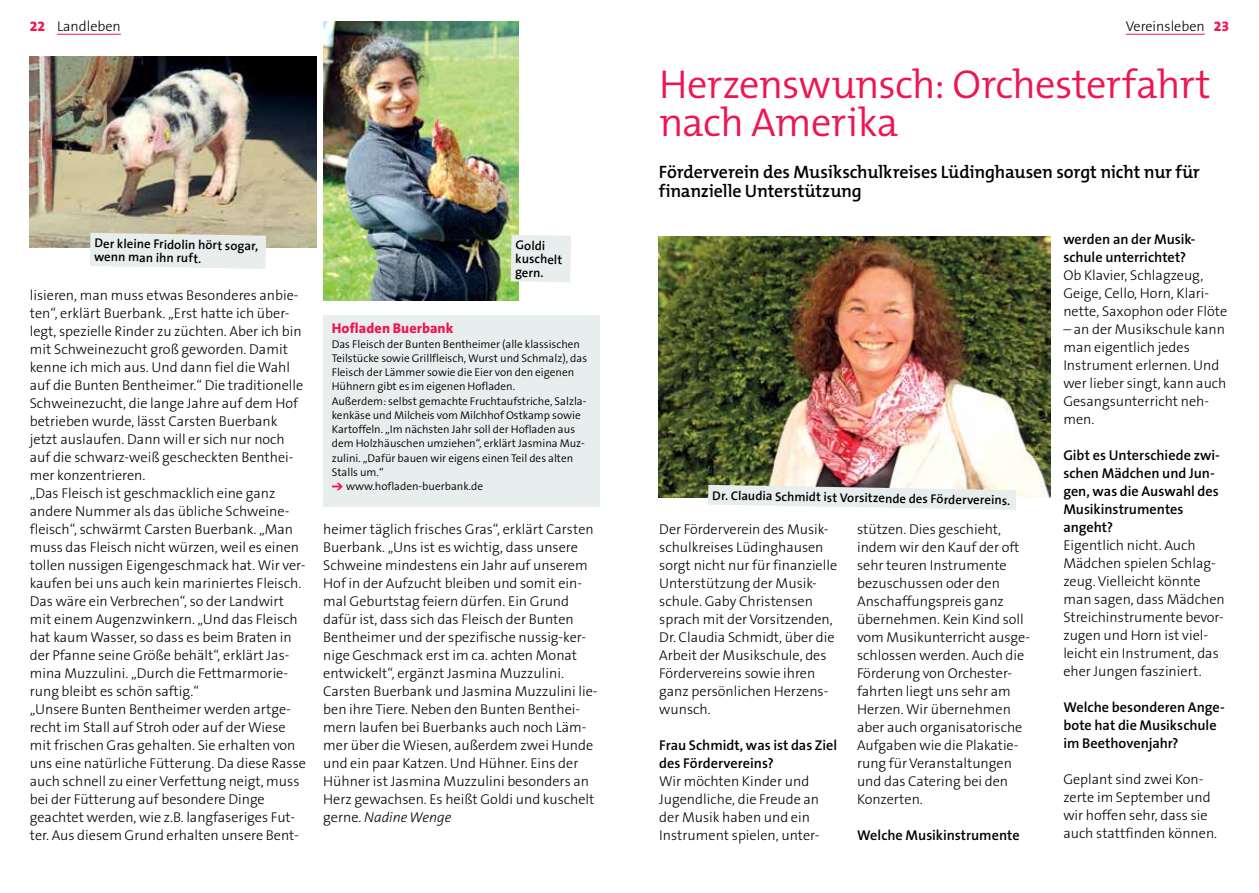
<style>
.page{position:relative;width:1259px;height:893px;background:#fff}
.page>*{position:absolute;margin:0;border:0;box-sizing:border-box;transform-origin:0 0}
.t1{font:300 40.5px/37.5px "The Mix B4";letter-spacing:-.02em;color:#ed1651}
.t2{font:600 18px/19.5px "The Mix B6";letter-spacing:-.01em;color:#000}
.t3{font:300 14.25px/18px "The Sans B3";color:#000}
.t4{font:600 14.25px/18px "The Sans B6";color:#000}
.t5{font:800 14.25px "The Sans B8";letter-spacing:.01em;color:#ed1651}
.t6{font:600 12.75px/13.5px "The Sans B6";color:#000}
.t7{font:300 11.25px/14.2px "The Sans B4";color:#000}
.s1{font-family:"The Sans B8";font-weight:800;color:#ed1651}
.s2{color:#ed1651}
.s3{font-style:italic}
</style>
<div class="page">
<hr style="left:57px;top:34px;width:64px;height:1px;background:#ed1651">
<hr style="left:1125px;top:34px;width:79px;height:1px;background:#ed1651">
<img style="left:30px;top:56px;width:287px;height:192px">
<img style="left:323px;top:21px;width:196px;height:280px">
<div style="left:323px;top:315px;width:277px;height:191px;background:#e8eded"></div>
<img style="left:659px;top:237px;width:391px;height:261px">
<svg style="left:708px;top:485px;width:308px;height:25px"></svg>
<svg style="left:90px;top:233px;width:176px;height:36px;background:#e7ebea"></svg>
<div style="left:511px;top:235px;width:60px;height:47px;background:#e8eded"></div>
<p class="t3" style="left:30px;top:18px;width:93px"><span class="s1">22</span> Landleben</p>
<p class="t3" style="left:1125px;top:18px;width:105px">Vereinsleben <span class="s1">23</span></p>
<h1 class="t1" style="left:659px;top:68px;width:553px">Herzenswunsch: Orchesterfahrt nach Amerika</h1>
<p class="t6" style="left:95px;top:237px;width:165px;rotate:1deg">Der kleine Fridolin hört sogar, wenn man ihn ruft.</p>
<p class="t6" style="left:516px;top:239px;width:48px;rotate:1deg">Goldi kuschelt gern.</p>
<p class="t3" style="left:30px;top:287px;width:278px">lisieren, man muss etwas Besonderes anbie&shy;ten“, erklärt Buerbank. „Erst hatte ich über&shy;legt, spezielle Rinder zu züchten. Aber ich bin mit Schweinezucht groß geworden. Damit kenne ich mich aus. Und dann fiel die Wahl auf die Bunten Bentheimer.“ Die traditionelle Schweinezucht, die lange Jahre auf dem Hof betrieben wurde, lässt Carsten Buerbank jetzt auslaufen. Dann will er sich nur noch auf die schwarz-weiß gescheckten Benthei&shy;mer konzentrieren.<br>„Das Fleisch ist geschmacklich eine ganz andere Nummer als das übliche Schweine&shy;fleisch“, schwärmt Carsten Buerbank. „Man muss das Fleisch nicht würzen, weil es einen tollen nussigen Eigengeschmack hat. Wir ver&shy;kaufen bei uns auch kein mariniertes Fleisch.<br>Das wäre ein Verbrechen“, so der Landwirt mit einem Augenzwinkern. „Und das Fleisch hat kaum Wasser, so dass es beim Braten in der Pfanne seine Größe behält“, erklärt Jas&shy;mina Muzzulini. „Durch die Fettmarmorie&shy;rung bleibt es schön saftig.“<br>„Unsere Bunten Bentheimer werden artge&shy;recht im Stall auf Stroh oder auf der Wiese mit frischen Gras gehalten. Sie erhalten von uns eine natürliche Fütterung. Da diese Rasse auch schnell zu einer Verfettung neigt, muss bei der Fütterung auf besondere Dinge geachtet werden, wie z.B. langfaseriges Fut&shy;ter. Aus diesem Grund erhalten unsere Bent-</p>
<p class="t5" style="left:332px;top:321px;width:123px">Hofladen Buerbank</p>
<p class="t7" style="left:332px;top:337px;width:257px">Das Fleisch der Bunten Bentheimer (alle klassischen Teilstücke sowie Grillfleisch, Wurst und Schmalz), das Fleisch der Lämmer sowie die Eier von den eigenen Hühnern gibt es im eigenen Hofladen.<br>Außerdem: selbst gemachte Fruchtaufstriche, Salzla&shy;kenkäse und Milcheis vom Milchhof Ostkamp sowie Kartoffeln. „Im nächsten Jahr soll der Hofladen aus dem Holzhäuschen umziehen“, erklärt Jasmina Muz&shy;zulini. „Dafür bauen wir eigens einen Teil des alten Stalls um.“</p>
<p class="t7" style="left:332px;top:480px;width:153px"><span class="s2">➔</span> www.hofladen-buerbank.de</p>
<p class="t3" style="left:323px;top:521px;width:276px">heimer täglich frisches Gras“, erklärt Carsten Buerbank. „Uns ist es wichtig, dass unsere Schweine mindestens ein Jahr auf unserem Hof in der Aufzucht bleiben und somit ein&shy;mal Geburtstag feiern dürfen. Ein Grund dafür ist, dass sich das Fleisch der Bunten Bentheimer und der spezifische nussig-ker&shy;nige Geschmack erst im ca. achten Monat entwickelt“, ergänzt Jasmina Muzzulini.<br>Carsten Buerbank und Jasmina Muzzulini lie&shy;ben ihre Tiere. Neben den Bunten Benthei&shy;mern laufen bei Buerbanks auch noch Läm&shy;mer über die Wiesen, außerdem zwei Hunde und ein paar Katzen. Und Hühner. Eins der Hühner ist Jasmina Muzzulini besonders an Herz gewachsen. Es heißt Goldi und kuschelt gerne. <span class="s3">Nadine Wenge</span></p>
<p class="t2" style="left:659px;top:162px;width:543px">Förderverein des Musikschulkreises Lüdinghausen sorgt nicht nur für finanzielle Unterstützung</p>
<p class="t6" style="left:712px;top:489px;width:299px;rotate:1deg">Dr. Claudia Schmidt ist Vorsitzende des Fördervereins.</p>
<p class="t3" style="left:659px;top:521px;width:179px">Der Förderverein des Musik&shy;schulkreises Lüdinghausen sorgt nicht nur für finanzielle<br>Unterstützung der Musik&shy;schule. Gaby Christensen sprach mit der Vorsitzenden,<br>Dr. Claudia Schmidt, über die<br>Arbeit der Musikschule, des<br>Fördervereins sowie ihren ganz persönlichen Herzens&shy;wunsch.</p>
<p class="t4" style="left:659px;top:737px;width:180px">Frau Schmidt, was ist das Ziel des Fördervereins?</p>
<p class="t3" style="left:659px;top:773px;width:162px">Wir möchten Kinder und<br>Jugendliche, die Freude an der Musik haben und ein<br>Instrument spielen, unter-</p>
<p class="t3" style="left:857px;top:521px;width:174px">stützen. Dies geschieht, indem wir den Kauf der oft sehr teuren Instrumente bezuschussen oder den<br>Anschaffungspreis ganz übernehmen. Kein Kind soll vom Musikunterricht ausge&shy;schlossen werden. Auch die<br>Förderung von Orchester&shy;fahrten liegt uns sehr am<br>Herzen. Wir übernehmen aber auch organisatorische<br>Aufgaben wie die Plakatie&shy;rung für Veranstaltungen und das Catering bei den<br>Konzerten.</p>
<p class="t4" style="left:857px;top:827px;width:164px">Welche Musikinstrumente</p>
<p class="t4" style="left:1063px;top:231px;width:134px">werden an der Musik&shy;schule unterrichtet?</p>
<p class="t3" style="left:1063px;top:267px;width:165px">Ob Klavier, Schlagzeug,<br>Geige, Cello, Horn, Klari&shy;nette, Saxophon oder Flöte</p>
<p class="t3" style="left:1063px;top:321px;width:165px">– an der Musikschule kann man eigentlich jedes<br>Instrument erlernen. Und wer lieber singt, kann auch<br>Gesangsunterricht neh&shy;men.</p>
<p class="t4" style="left:1063px;top:447px;width:158px">Gibt es Unterschiede zwi&shy;schen Mädchen und Jun&shy;gen, was die Auswahl des<br>Musikinstrumentes angeht?</p>
<p class="t3" style="left:1063px;top:537px;width:163px">Eigentlich nicht. Auch<br>Mädchen spielen Schlag&shy;zeug. Vielleicht könnte man sagen, dass Mädchen<br>Streichinstrumente bevor&shy;zugen und Horn ist viel&shy;leicht ein Instrument, das eher Jungen fasziniert.</p>
<p class="t4" style="left:1063px;top:699px;width:163px">Welche besonderen Ange&shy;bote hat die Musikschule im Beethovenjahr?</p>
<p class="t3" style="left:1063px;top:771px;width:155px">Geplant sind zwei Kon&shy;zerte im September und wir hoffen sehr, dass sie auch stattfinden können.</p>
</div>
